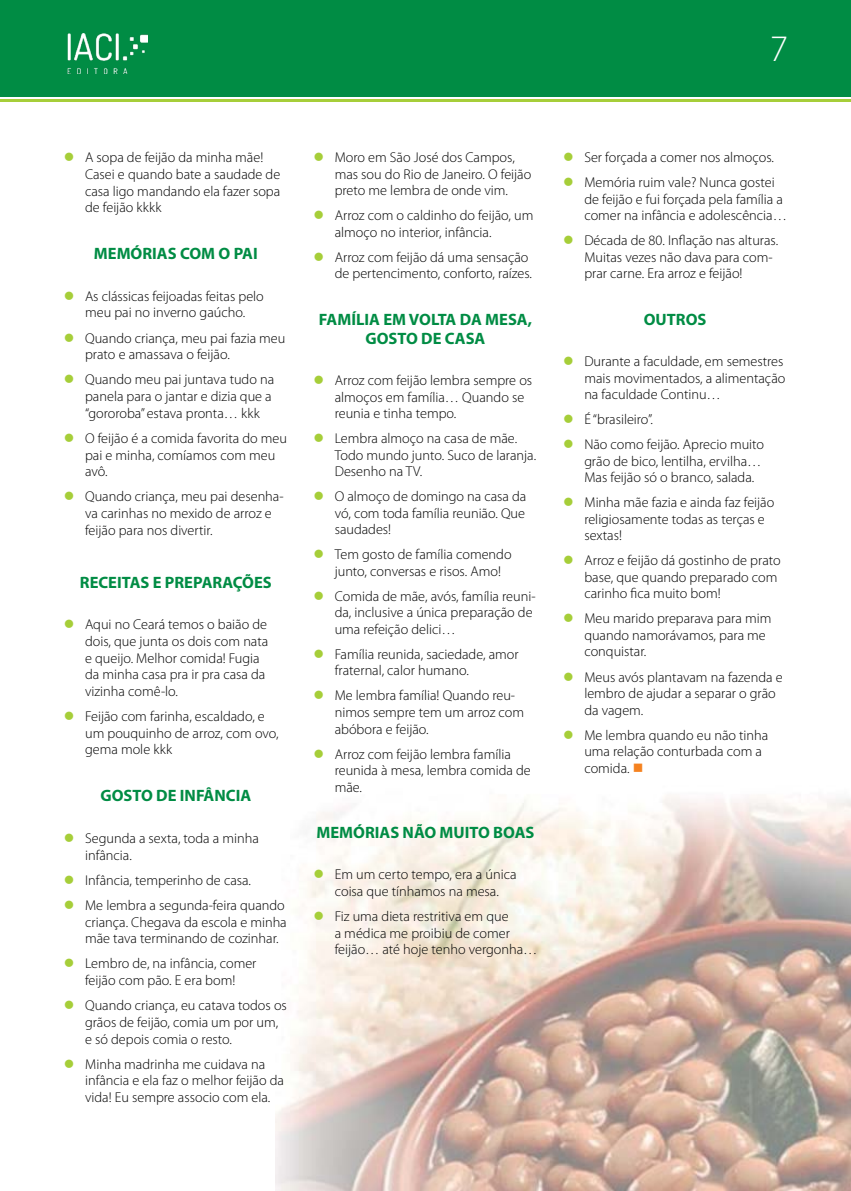
<style>
.page{position:relative;width:851px;height:1191px;background:#fff}
.page>*{position:absolute;margin:0;border:0;box-sizing:border-box;transform-origin:0 0}
.t1{font:300 37.5px "Myriad Pro";color:#fff}
.t2{font:700 16.5px/19px "Myriad Pro";color:#008c44;text-align:center}
.t3{font:300 14.25px/16.5px "Myriad Pro";color:#000}
.s1{color:#a6ce39}
.s2{color:#f58220}
</style>
<div class="page">
<div style="left:0;top:0;width:850px;height:97px;background:#008c44"></div>
<hr style="left:0;top:99px;width:850px;height:2px;background:#a6ce39">
<img style="left:67px;top:33px;width:81px;height:40px">
<img style="left:276px;top:795px;width:574px;height:396px">
<h1 class="t1" style="left:769px;top:28px;width:20px">7</h1>
<p class="t3" style="left:85px;top:149px;width:197px;text-indent:-21px"><span class="s1">●</span> A sopa de feijão da minha mãe!<br>Casei e quando bate a saudade de casa ligo mandando ela fazer sopa de feijão kkkk</p>
<p class="t2" style="left:94px;top:243px;width:165px">MEMÓRIAS COM O PAI</p>
<p class="t3" style="left:64px;top:288px;width:201px;text-align:center"><span class="s1">●</span> As clássicas feijoadas feitas pelo meu pai no inverno gaúcho.</p>
<p class="t3" style="left:85px;top:330px;width:202px;text-indent:-21px"><span class="s1">●</span> Quando criança, meu pai fazia meu prato e amassava o feijão.</p>
<p class="t3" style="left:85px;top:371px;width:190px;text-indent:-21px"><span class="s1">●</span> Quando meu pai juntava tudo na panela para o jantar e dizia que a “gororoba” estava pronta… kkk</p>
<p class="t3" style="left:85px;top:430px;width:203px;text-indent:-21px"><span class="s1">●</span> O feijão é a comida favorita do meu pai e minha, comíamos com meu avô.</p>
<p class="t3" style="left:85px;top:488px;width:200px;text-indent:-21px"><span class="s1">●</span> Quando criança, meu pai desenha&shy;va carinhas no mexido de arroz e feijão para nos divertir.</p>
<p class="t2" style="left:80px;top:572px;width:193px">RECEITAS E PREPARAÇÕES</p>
<p class="t3" style="left:85px;top:616px;width:185px;text-indent:-21px"><span class="s1">●</span> Aqui no Ceará temos o baião de dois, que junta os dois com nata e queijo. Melhor comida! Fugia da minha casa pra ir pra casa da vizinha comê-lo.</p>
<p class="t3" style="left:85px;top:708px;width:195px;text-indent:-21px"><span class="s1">●</span> Feijão com farinha, escaldado, e um pouquinho de arroz, com ovo, gema mole kkk</p>
<p class="t2" style="left:100px;top:785px;width:152px">GOSTO DE INFÂNCIA</p>
<p class="t3" style="left:85px;top:830px;width:175px;text-indent:-21px"><span class="s1">●</span> Segunda a sexta, toda a minha infância.</p>
<p class="t3" style="left:64px;top:872px;width:189px"><span class="s1">●</span> Infância, temperinho de casa.</p>
<p class="t3" style="left:85px;top:897px;width:203px;text-indent:-21px"><span class="s1">●</span> Me lembra a segunda-feira quando criança. Chegava da escola e minha mãe tava terminando de cozinhar.</p>
<p class="t3" style="left:64px;top:955px;width:194px;text-align:center"><span class="s1">●</span> Lembro de, na infância, comer feijão com pão. E era bom!</p>
<p class="t3" style="left:85px;top:997px;width:203px;text-indent:-21px"><span class="s1">●</span> Quando criança, eu catava todos os grãos de feijão, comia um por um, e só depois comia o resto.</p>
<p class="t3" style="left:85px;top:1056px;width:200px;text-indent:-21px"><span class="s1">●</span> Minha madrinha me cuidava na infância e ela faz o melhor feijão da vida! Eu sempre associo com ela.</p>
<p class="t3" style="left:334px;top:149px;width:198px;text-indent:-21px"><span class="s1">●</span> Moro em São José dos Campos, mas sou do Rio de Janeiro. O feijão preto me lembra de onde vim.</p>
<p class="t3" style="left:334px;top:207px;width:200px;text-indent:-21px"><span class="s1">●</span> Arroz com o caldinho do feijão, um almoço no interior, infância.</p>
<p class="t3" style="left:313px;top:249px;width:220px;text-align:right"><span class="s1">●</span> Arroz com feijão dá uma sensação de pertencimento, conforto, raízes.</p>
<p class="t2" style="left:319px;top:309px;width:214px">FAMÍLIA EM VOLTA DA MESA,<br>GOSTO DE CASA</p>
<p class="t3" style="left:334px;top:372px;width:199px;text-indent:-21px"><span class="s1">●</span> Arroz com feijão lembra sempre os almoços em família… Quando se reunia e tinha tempo.</p>
<p class="t3" style="left:334px;top:430px;width:203px;text-indent:-21px"><span class="s1">●</span> Lembra almoço na casa de mãe.<br>Todo mundo junto. Suco de laranja.<br>Desenho na TV.</p>
<p class="t3" style="left:334px;top:488px;width:193px;text-align:justify;text-indent:-21px"><span class="s1">●</span> O almoço de domingo na casa da vó, com toda família reunião. Que saudades!</p>
<p class="t3" style="left:334px;top:546px;width:178px;text-indent:-21px"><span class="s1">●</span> Tem gosto de família comendo junto, conversas e risos. Amo!</p>
<p class="t3" style="left:334px;top:588px;width:202px;text-indent:-21px"><span class="s1">●</span> Comida de mãe, avós, família reuni&shy;da, inclusive a única preparação de uma refeição delici…</p>
<p class="t3" style="left:334px;top:646px;width:185px;text-indent:-21px"><span class="s1">●</span> Família reunida, saciedade, amor fraternal, calor humano.</p>
<p class="t3" style="left:334px;top:687px;width:191px;text-indent:-21px"><span class="s1">●</span> Me lembra família! Quando reu&shy;nimos sempre tem um arroz com abóbora e feijão.</p>
<p class="t3" style="left:334px;top:745px;width:197px;text-indent:-21px"><span class="s1">●</span> Arroz com feijão lembra família reunida à mesa, lembra comida de mãe.</p>
<p class="t2" style="left:316px;top:822px;width:219px">MEMÓRIAS NÃO MUITO BOAS</p>
<p class="t3" style="left:313px;top:866px;width:204px;text-align:center"><span class="s1">●</span> Em um certo tempo, era a única coisa que tínhamos na mesa.</p>
<p class="t3" style="left:334px;top:908px;width:204px;text-indent:-21px"><span class="s1">●</span> Fiz uma dieta restritiva em que<br>a médica me proibiu de comer feijão… até hoje tenho vergonha…</p>
<p class="t3" style="left:563px;top:149px;width:212px"><span class="s1">●</span> Ser forçada a comer nos almoços.</p>
<p class="t3" style="left:584px;top:174px;width:204px;text-indent:-21px"><span class="s1">●</span> Memória ruim vale? Nunca gostei de feijão e fui forçada pela família a comer na infância e adolescência…</p>
<p class="t3" style="left:584px;top:232px;width:195px;text-indent:-21px"><span class="s1">●</span> Década de 80. Inflação nas alturas.<br>Muitas vezes não dava para com&shy;prar carne. Era arroz e feijão!</p>
<p class="t2" style="left:643px;top:309px;width:64px">OUTROS</p>
<p class="t3" style="left:584px;top:353px;width:202px;text-indent:-21px"><span class="s1">●</span> Durante a faculdade, em semestres mais movimentados, a alimentação na faculdade Continu…</p>
<p class="t3" style="left:563px;top:411px;width:91px"><span class="s1">●</span> É “brasileiro”.</p>
<p class="t3" style="left:584px;top:436px;width:181px;text-indent:-21px"><span class="s1">●</span> Não como feijão. Aprecio muito grão de bico, lentilha, ervilha…<br>Mas feijão só o branco, salada.</p>
<p class="t3" style="left:584px;top:494px;width:191px;text-indent:-21px"><span class="s1">●</span> Minha mãe fazia e ainda faz feijão religiosamente todas as terças e sextas!</p>
<p class="t3" style="left:584px;top:552px;width:198px;text-indent:-21px"><span class="s1">●</span> Arroz e feijão dá gostinho de prato base, que quando preparado com carinho fica muito bom!</p>
<p class="t3" style="left:584px;top:610px;width:188px;text-indent:-21px"><span class="s1">●</span> Meu marido preparava para mim quando namorávamos, para me conquistar.</p>
<p class="t3" style="left:584px;top:668px;width:200px;text-indent:-21px"><span class="s1">●</span> Meus avós plantavam na fazenda e lembro de ajudar a separar o grão da vagem.</p>
<p class="t3" style="left:584px;top:726px;width:185px;text-indent:-21px"><span class="s1">●</span> Me lembra quando eu não tinha uma relação conturbada com a comida. <span class="s2">■</span></p>
</div>
